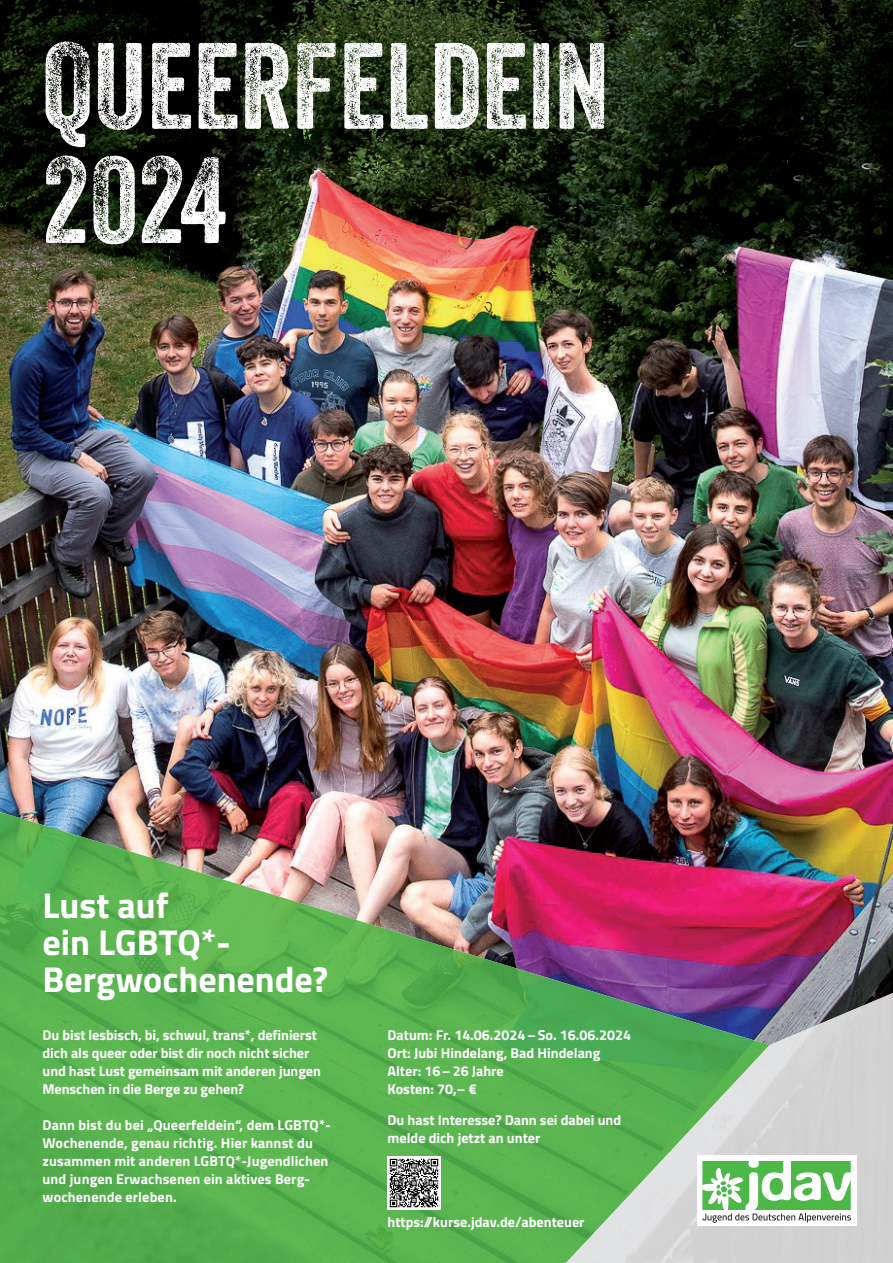
<style>
.page{position:relative;width:893px;height:1263px;background:#fff}
.page>*{position:absolute;margin:0;border:0;box-sizing:border-box;transform-origin:0 0}
.t1{font:118.57px/114.2px "Veneer Three";color:#fff}
.t2{font:700 36px/36.8px "Titillium";color:#fff}
.t3{font:700 14.25px/18px "Titillium";color:#fff}
</style>
<div class="page">
<img style="left:0;top:0;width:893px;height:993px">
<img style="left:0;top:812px;width:770px;height:451px">
<img style="left:387px;top:1156px;width:54px;height:54px">
<img style="left:566px;top:993px;width:327px;height:270px">
<div style="left:697px;top:1155px;width:159px;height:71px;background:#fff"></div>
<svg style="left:702px;top:1161px;width:149px;height:62px"></svg>
<h1 class="t1" style="left:43px;top:28px;width:568px">QUEERFELDEIN<br>2024</h1>
<h2 class="t2" style="left:43px;top:885px;width:287px">Lust auf<br>ein LGBTQ*-<br>Bergwochenende?</h2>
<p class="t3" style="left:43px;top:1025px;width:280px">Du bist lesbisch, bi, schwul, trans*, definierst dich als queer oder bist dir noch nicht sicher und hast Lust gemeinsam mit anderen jungen Menschen in die Berge zu gehen?</p>
<p class="t3" style="left:43px;top:1115px;width:290px">Dann bist du bei „Queerfeldein“, dem LGBTQ*- Wochenende, genau richtig. Hier kannst du zusammen mit anderen LGBTQ*-Jugendlichen und jungen Erwachsenen ein aktives Berg&shy;wochenende erleben.</p>
<p class="t3" style="left:387px;top:1025px;width:245px">Datum: Fr. 14.06.2024 – So. 16.06.2024<br>Ort: Jubi Hindelang, Bad Hindelang<br>Alter: 16 – 26 Jahre<br>Kosten: 70,– €</p>
<p class="t3" style="left:387px;top:1110px;width:235px">Du hast Interesse? Dann sei dabei und melde dich jetzt an unter</p>
<p class="t3" style="left:387px;top:1212px;width:199px">https://kurse.jdav.de/abenteuer</p>
</div>
